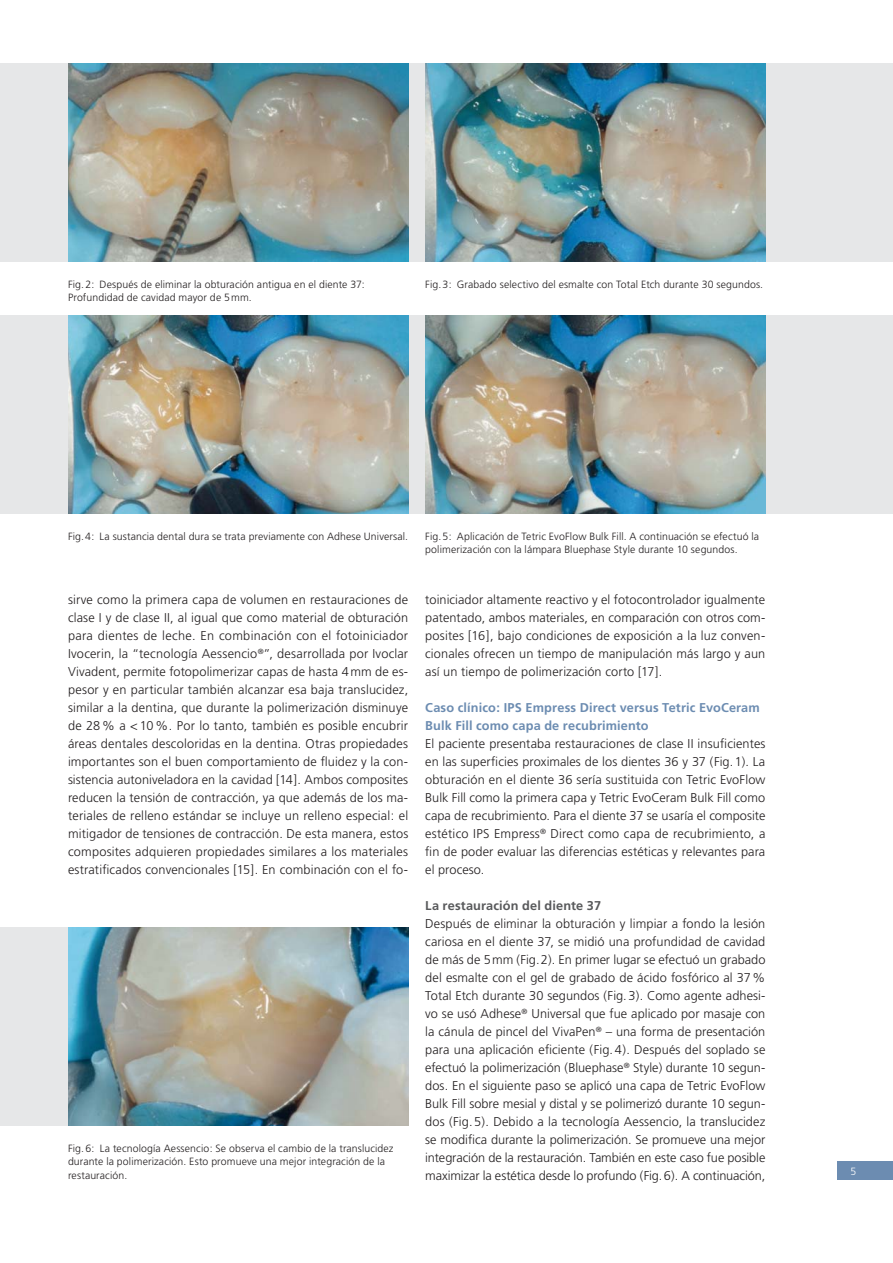
<style>
.page{position:relative;width:893px;height:1263px;background:#fff}
.page>*{position:absolute;margin:0;border:0;box-sizing:border-box;transform-origin:0 0}
.t1{font:300 12.75px/18px "Frutiger";letter-spacing:.005em;color:#231f20;text-align:justify}
.t2{font:700 12.75px/18px "Frutiger";letter-spacing:.01em;color:#6c8cb1}
.t3{font:700 12.75px "Frutiger";letter-spacing:.01em;color:#58595b}
.t4{font:300 10.5px/13.5px "Frutiger";letter-spacing:.01em;color:#231f20}
.t5{font:300 10.5px "Frutiger";color:#fff}
</style>
<div class="page">
<div style="left:0;top:64px;width:893px;height:198px;background:#e6e7e8"></div>
<div style="left:0;top:316px;width:893px;height:198px;background:#e6e7e8"></div>
<div style="left:0;top:928px;width:408px;height:198px;background:#e6e7e8"></div>
<img style="left:425px;top:64px;width:340px;height:198px">
<img style="left:68px;top:64px;width:340px;height:198px">
<img style="left:68px;top:316px;width:340px;height:198px">
<img style="left:425px;top:316px;width:340px;height:198px">
<img style="left:68px;top:928px;width:340px;height:198px">
<div style="left:838px;top:1162px;width:55px;height:18px;background:#6c8cb1"></div>
<p class="t4" style="left:68px;top:278px;width:298px">Fig. 2: Después de eliminar la obturación antigua en el diente 37:</p>
<p class="t4" style="left:425px;top:278px;width:339px">Fig. 3: Grabado selectivo del esmalte con Total Etch durante 30 segundos.</p>
<p class="t4" style="left:68px;top:292px;width:185px">Profundidad de cavidad mayor de 5 mm.</p>
<p class="t4" style="left:68px;top:530px;width:342px">Fig. 4: La sustancia dental dura se trata previamente con Adhese Universal.</p>
<p class="t4" style="left:425px;top:530px;width:335px">Fig. 5: Aplicación de Tetric EvoFlow Bulk Fill. A continuación se efectuó la polimerización con la lámpara Bluephase Style durante 10 segundos.</p>
<p class="t1" style="left:68px;top:591px;width:342px">sirve como la primera capa de volumen en restauraciones de clase I y de clase II, al igual que como material de obturación para dientes de leche. En combinación con el fotoiniciador Ivocerin, la “tecnología Aessencio<sup>®</sup>”, desarrollada por Ivoclar Vivadent, permite fotopolimerizar capas de hasta 4 mm de es&shy;pesor y en particular también alcanzar esa baja translucidez, similar a la dentina, que durante la polimerización disminuye de 28 % a &lt; 10 %. Por lo tanto, también es posible encubrir áreas dentales descoloridas en la dentina. Otras propiedades importantes son el buen comportamiento de fluidez y la con&shy;sistencia autoniveladora en la cavidad [14]. Ambos composites reducen la tensión de contracción, ya que además de los ma&shy;teriales de relleno estándar se incluye un relleno especial: el mitigador de tensiones de contracción. De esta manera, estos composites adquieren propiedades similares a los materiales estratificados convencionales [15]. En combinación con el fo-</p>
<p class="t4" style="left:68px;top:1142px;width:327px">Fig. 6: La tecnología Aessencio: Se observa el cambio de la translucidez durante la polimerización. Esto promueve una mejor integración de la restauración.</p>
<p class="t1" style="left:425px;top:591px;width:342px">toiniciador altamente reactivo y el fotocontrolador igualmente patentado, ambos materiales, en comparación con otros com&shy;posites [16], bajo condiciones de exposición a la luz conven&shy;cionales ofrecen un tiempo de manipulación más largo y aun así un tiempo de polimerización corto [17].</p>
<p class="t2" style="left:425px;top:699px;width:336px">Caso clínico: IPS Empress Direct versus Tetric EvoCeram<br>Bulk Fill como capa de recubrimiento</p>
<p class="t1" style="left:425px;top:735px;width:342px">El paciente presentaba restauraciones de clase II insuficientes en las superficies proximales de los dientes 36 y 37 (Fig. 1). La obturación en el diente 36 sería sustituida con Tetric EvoFlow Bulk Fill como la primera capa y Tetric EvoCeram Bulk Fill como capa de recubrimiento. Para el diente 37 se usaría el composite estético IPS Empress<sup>®</sup> Direct como capa de recubrimiento, a fin de poder evaluar las diferencias estéticas y relevantes para el proceso.</p>
<p class="t3" style="left:425px;top:900px;width:177px">La restauración del diente 37</p>
<p class="t1" style="left:425px;top:915px;width:342px">Después de eliminar la obturación y limpiar a fondo la lesión cariosa en el diente 37, se midió una profundidad de cavidad de más de 5 mm (Fig. 2). En primer lugar se efectuó un grabado del esmalte con el gel de grabado de ácido fosfórico al 37 % Total Etch durante 30 segundos (Fig. 3). Como agente adhesi&shy;vo se usó Adhese<sup>®</sup> Universal que fue aplicado por masaje con la cánula de pincel del VivaPen<sup>®</sup> – una forma de presentación para una aplicación eficiente (Fig. 4). Después del soplado se efectuó la polimerización (Bluephase<sup>®</sup> Style) durante 10 segun&shy;dos. En el siguiente paso se aplicó una capa de Tetric EvoFlow Bulk Fill sobre mesial y distal y se polimerizó durante 10 segun&shy;dos (Fig. 5). Debido a la tecnología Aessencio, la translucidez se modifica durante la polimerización. Se promueve una mejor integración de la restauración. También en este caso fue posible maximizar la estética desde lo profundo (Fig. 6). A continuación,</p>
<p class="t5" style="left:850px;top:1167px;width:7px">5</p>
</div>
